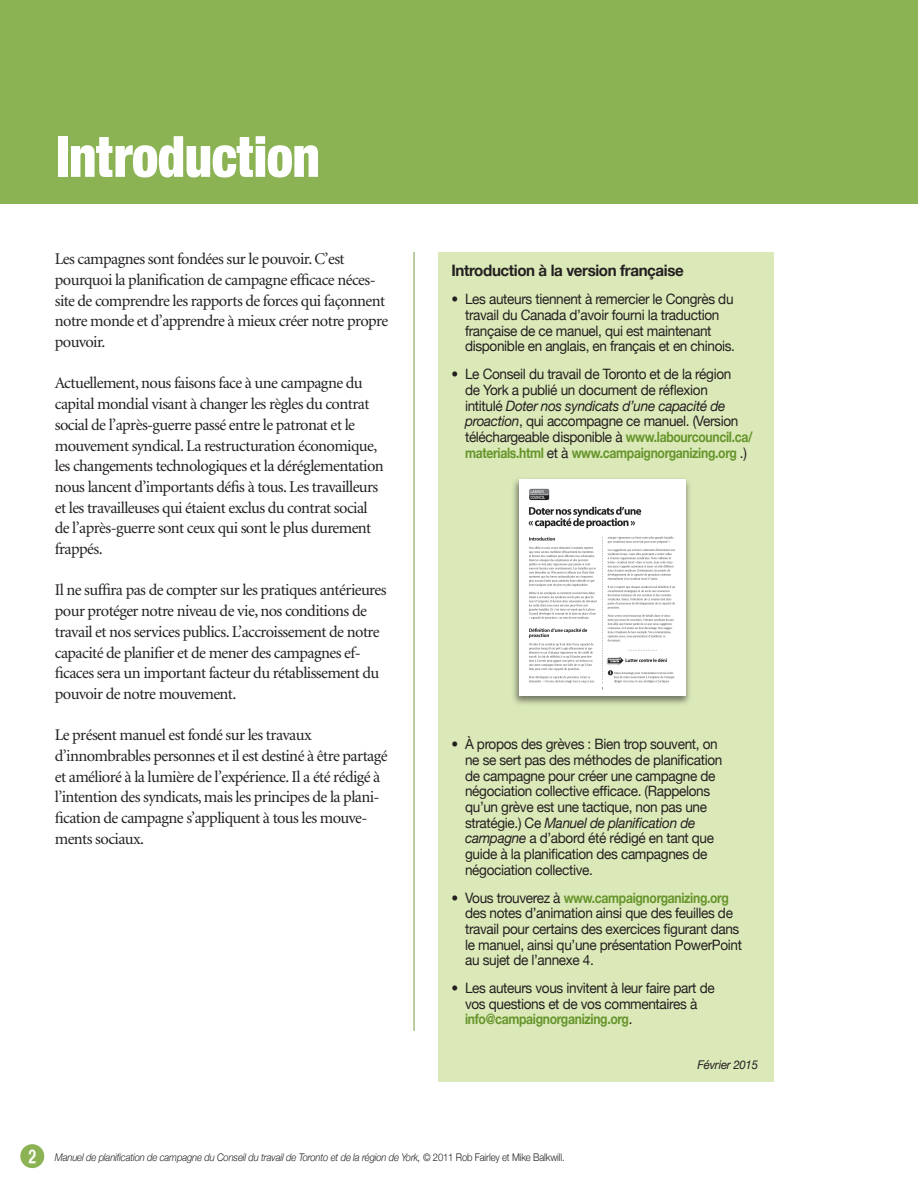
<style>
.page{position:relative;width:918px;height:1188px;background:#fff}
.page>*{position:absolute;margin:0;border:0;box-sizing:border-box;transform-origin:0 0}
.t1{font:900 condensed 57px "Helvetica Neue";letter-spacing:-.01em;color:#fff;scale:.93 1}
.t2{font:18.75px "Helvetica CY Bold";color:#fff;scale:.93 1}
.t3{font:16.35px/20.7px "Minion";letter-spacing:-.035em;color:#231f20}
.t4{font:700 15.75px "Helvetica Neue";letter-spacing:-.025em;color:#231f20;scale:.96 1}
.t5{font:14.25px/15.6px "Helvetica Neue";letter-spacing:-.025em;color:#231f20;scale:.95 1}
.t6{font:italic 12px "Helvetica Neue";letter-spacing:-.025em;color:#231f20;scale:.96 1}
.t7{font:italic 300 10.5px "Helvetica Neue";letter-spacing:-.015em;color:#231f20;scale:.9 1}
.s1{font-style:italic}
.s2{font-weight:700;color:#66952c}
.s3{font-style:normal}
</style>
<div class="page">
<div style="left:439px;top:252px;width:335px;height:830px;background:#dbe9b8"></div>
<div style="left:0;top:0;width:918px;height:203px;background:#8bb354"></div>
<div style="left:20px;top:1144px;width:24px;height:24px;background:#8bb354;border-radius:50%"></div>
<hr style="left:414px;top:252px;width:1px;height:779px;background:#779b48">
<img style="left:519px;top:480px;width:167px;height:216px">
<h1 class="t1" style="left:56px;top:121px;width:285px">Introduction</h1>
<p class="t3" style="left:55px;top:249px;width:335px">Les campagnes sont fondées sur le pouvoir. C’est pourquoi la planification de campagne efficace néces&shy;site de comprendre les rapports de forces qui façonnent notre monde et d’apprendre à mieux créer notre propre pouvoir.</p>
<p class="t3" style="left:55px;top:374px;width:331px">Actuellement, nous faisons face à une campagne du capital mondial visant à changer les règles du contrat social de l’après-guerre passé entre le patronat et le mouvement syndical. La restructuration économique, les changements technologiques et la déréglementation nous lancent d’importants défis à tous. Les travailleurs et les travailleuses qui étaient exclus du contrat social de l’après-guerre sont ceux qui sont le plus durement frappés.</p>
<p class="t3" style="left:55px;top:581px;width:333px">Il ne suffira pas de compter sur les pratiques antérieures pour protéger notre niveau de vie, nos conditions de travail et nos services publics. L’accroissement de notre capacité de planifier et de mener des campagnes ef&shy;ficaces sera un important facteur du rétablissement du pouvoir de notre mouvement.</p>
<p class="t3" style="left:55px;top:725px;width:334px">Le présent manuel est fondé sur les travaux d’innombrables personnes et il est destiné à être partagé et amélioré à la lumière de l’expérience. Il a été rédigé à l’intention des syndicats, mais les principes de la plani&shy;fication de campagne s’appliquent à tous les mouve&shy;ments sociaux.</p>
<p class="t4" style="left:451px;top:261px;width:244px">Introduction à la version française</p>
<p class="t5" style="left:465px;top:291px;width:286px;text-indent:-14px">• Les auteurs tiennent à remercier le Congrès du travail du Canada d’avoir fourni la traduction française de ce manuel, qui est maintenant disponible en anglais, en français et en chinois.</p>
<p class="t5" style="left:465px;top:366px;width:304px;text-indent:-14px">• Le Conseil du travail de Toronto et de la région<br>de York a publié un document de réflexion<br>intitulé <span class="s1">Doter nos syndicats d’une capacité de proaction</span>, qui accompagne ce manuel. (Version téléchargeable disponible à <span class="s2">www.labourcouncil.ca/ materials.html</span> et à <span class="s2">www.campaignorganizing.org</span> .)</p>
<p class="t5" style="left:465px;top:736px;width:272px;text-indent:-14px">• À propos des grèves : Bien trop souvent, on ne se sert pas des méthodes de planification de campagne pour créer une campagne de négociation collective efficace. (Rappelons qu’un grève est une tactique, non pas une stratégie.) Ce <span class="s1">Manuel de planification de campagne</span> a d’abord été rédigé en tant que guide à la planification des campagnes de négociation collective.</p>
<p class="t5" style="left:465px;top:890px;width:293px;text-indent:-14px">• Vous trouverez à <span class="s2">www.campaignorganizing.org </span>des notes d’animation ainsi que des feuilles de travail pour certains des exercices figurant dans le manuel, ainsi qu’une présentation PowerPoint au sujet de l’annexe 4.</p>
<p class="t5" style="left:465px;top:980px;width:264px;text-indent:-14px">• Les auteurs vous invitent à leur faire part de vos questions et de vos commentaires à <span class="s2">info@campaignorganizing.org</span>.</p>
<p class="t6" style="left:698px;top:1057px;width:65px">Février 2015</p>
<p class="t2" style="left:28px;top:1145px;width:10px">2</p>
<p class="t7" style="left:55px;top:1151px;width:568px">Manuel de planification de campagne du Conseil du travail de Toronto et de la région de York, <span class="s3">© 2011 Rob Fairley et Mike Balkwill.</span></p>
</div>
